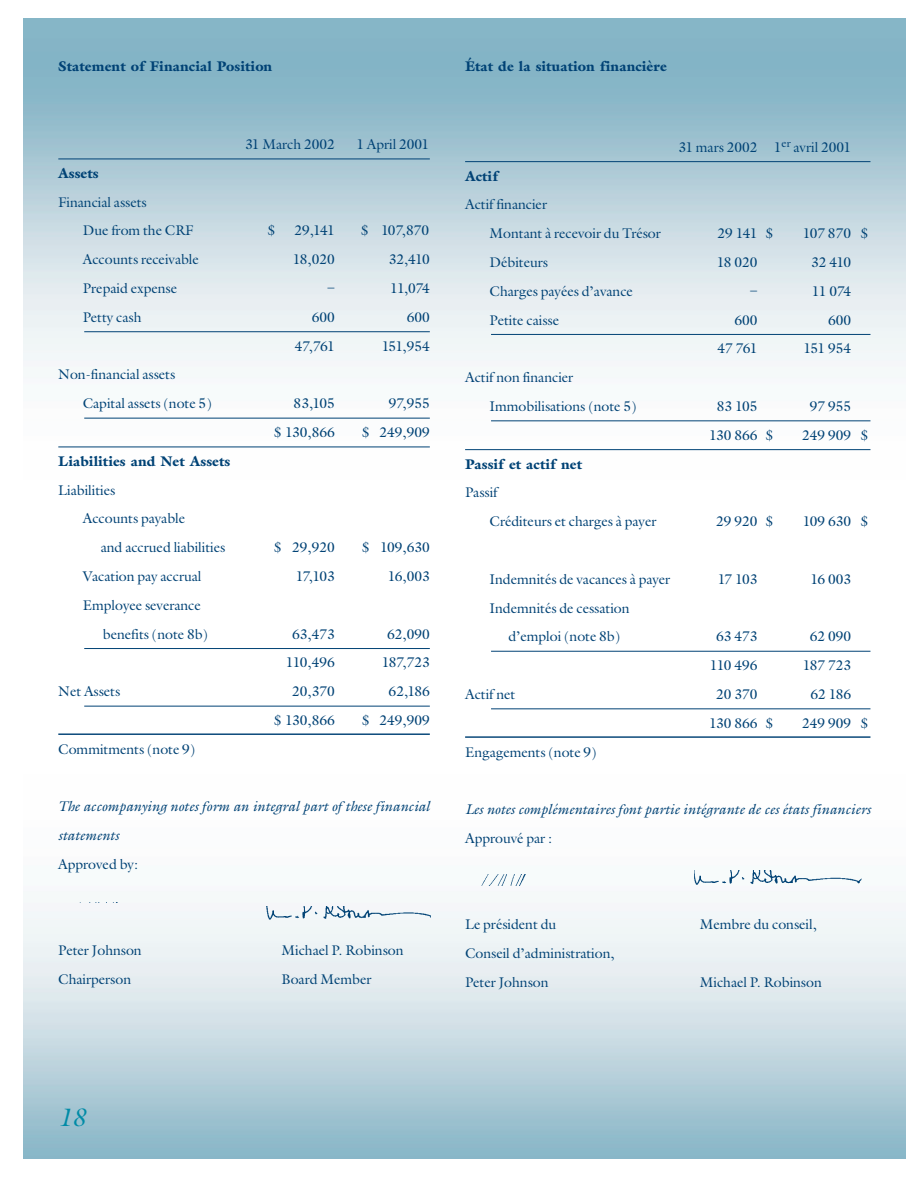
<style>
.page{position:relative;width:918px;height:1188px;background:#fff}
.page>*{position:absolute;margin:0;border:0;box-sizing:border-box;transform-origin:0 0}
.t1{font:25.95px "Galliard Itl";color:#008ba7}
.t2{font:14.4px/28.8px "Galliard Rmn";color:#004275}
.t3{font:14.4px/28.8px "Galliard Itl";color:#004275}
.t4{font:900 14.4px "Galliard";color:#004275}
</style>
<div class="page">
<img style="left:24px;top:18px;width:881px;height:1141px">
<hr style="left:58px;top:159px;width:372px;height:1px;background:#004275">
<hr style="left:84px;top:331px;width:346px;height:1px;background:#004275">
<hr style="left:84px;top:418px;width:346px;height:1px;background:#004275">
<hr style="left:58px;top:447px;width:372px;height:1px;background:#004275">
<hr style="left:84px;top:648px;width:346px;height:1px;background:#004275">
<hr style="left:84px;top:706px;width:346px;height:1px;background:#004275">
<hr style="left:58px;top:733px;width:372px;height:2px;background:#004275">
<hr style="left:465px;top:161px;width:405px;height:1px;background:#004275">
<hr style="left:491px;top:334px;width:379px;height:1px;background:#004275">
<hr style="left:491px;top:421px;width:379px;height:1px;background:#004275">
<hr style="left:465px;top:449px;width:405px;height:1px;background:#004275">
<hr style="left:491px;top:651px;width:379px;height:1px;background:#004275">
<hr style="left:491px;top:709px;width:379px;height:1px;background:#004275">
<hr style="left:465px;top:736px;width:405px;height:2px;background:#004275">
<img style="left:54px;top:902px;width:88px;height:1px">
<img style="left:264px;top:907px;width:166px;height:17px">
<img style="left:695px;top:871px;width:169px;height:19px">
<img style="left:462px;top:874px;width:104px;height:11px">
<p class="t4" style="left:58px;top:61px;width:216px">Statement of Financial Position</p>
<p class="t4" style="left:465px;top:61px;width:203px">État de la situation financière</p>
<p class="t4" style="left:58px;top:168px;width:42px">Assets</p>
<p class="t2" style="left:83px;top:189px;width:112px;text-indent:-24px">Financial assets<br>Due from the CRF</p>
<p class="t2" style="left:245px;top:131px;width:91px">31 March 2002</p>
<p class="t2" style="left:356px;top:131px;width:74px">1 April 2001</p>
<p class="t2" style="left:267px;top:218px;width:9px">$</p>
<p class="t2" style="left:294px;top:218px;width:42px">29,141</p>
<p class="t2" style="left:361px;top:218px;width:70px">$ 107,870</p>
<p class="t4" style="left:465px;top:170px;width:35px">Actif</p>
<p class="t2" style="left:490px;top:192px;width:173px;text-indent:-24px">Actif financier<br>Montant à recevoir du Trésor</p>
<p class="t2" style="left:678px;top:134px;width:174px">31 mars 2002 1<sup>er</sup> avril 2001</p>
<p class="t2" style="left:718px;top:220px;width:57px">29 141 $</p>
<p class="t2" style="left:803px;top:220px;width:67px">107 870 $</p>
<p class="t2" style="left:83px;top:246px;width:118px">Accounts receivable</p>
<p class="t2" style="left:293px;top:246px;width:43px">18,020</p>
<p class="t2" style="left:389px;top:246px;width:43px">32,410</p>
<p class="t2" style="left:83px;top:275px;width:96px">Prepaid expense</p>
<p class="t2" style="left:328px;top:275px;width:9px">–</p>
<p class="t2" style="left:390px;top:275px;width:41px">11,074</p>
<p class="t2" style="left:83px;top:304px;width:60px">Petty cash</p>
<p class="t2" style="left:312px;top:304px;width:25px">600</p>
<p class="t2" style="left:407px;top:304px;width:25px">600</p>
<p class="t2" style="left:295px;top:333px;width:41px">47,761</p>
<p class="t2" style="left:382px;top:333px;width:50px">151,954</p>
<p class="t2" style="left:83px;top:362px;width:130px;text-indent:-24px">Non-financial assets<br>Capital assets (note 5)</p>
<p class="t2" style="left:294px;top:390px;width:43px">83,105</p>
<p class="t2" style="left:389px;top:390px;width:43px">97,955</p>
<p class="t2" style="left:274px;top:419px;width:62px">$ 130,866</p>
<p class="t2" style="left:362px;top:419px;width:70px">$ 249,909</p>
<p class="t4" style="left:58px;top:456px;width:173px">Liabilities and Net Assets</p>
<p class="t2" style="left:58px;top:477px;width:58px">Liabilities</p>
<p class="t2" style="left:83px;top:506px;width:104px">Accounts payable</p>
<p class="t2" style="left:101px;top:534px;width:126px">and accrued liabilities</p>
<p class="t2" style="left:274px;top:534px;width:62px">$ 29,920</p>
<p class="t2" style="left:362px;top:534px;width:70px">$ 109,630</p>
<p class="t2" style="left:83px;top:563px;width:120px">Vacation pay accrual</p>
<p class="t2" style="left:296px;top:563px;width:41px">17,103</p>
<p class="t2" style="left:388px;top:563px;width:43px">16,003</p>
<p class="t2" style="left:103px;top:592px;width:107px;text-indent:-20px">Employee severance benefits (note 8b)</p>
<p class="t2" style="left:292px;top:621px;width:44px">63,473</p>
<p class="t2" style="left:387px;top:621px;width:44px">62,090</p>
<p class="t2" style="left:286px;top:650px;width:50px">110,496</p>
<p class="t2" style="left:382px;top:650px;width:50px">187,723</p>
<p class="t2" style="left:58px;top:678px;width:63px">Net Assets</p>
<p class="t2" style="left:292px;top:678px;width:44px">20,370</p>
<p class="t2" style="left:389px;top:678px;width:43px">62,186</p>
<p class="t2" style="left:274px;top:707px;width:62px">$ 130,866</p>
<p class="t2" style="left:362px;top:707px;width:70px">$ 249,909</p>
<p class="t2" style="left:58px;top:736px;width:139px">Commitments (note 9)</p>
<p class="t3" style="left:58px;top:794px;width:373px">The accompanying notes form an integral part of these financial statements</p>
<p class="t2" style="left:58px;top:851px;width:82px">Approved by:</p>
<p class="t2" style="left:58px;top:938px;width:85px">Peter Johnson</p>
<p class="t2" style="left:282px;top:938px;width:123px">Michael P. Robinson</p>
<p class="t2" style="left:58px;top:966px;width:74px">Chairperson</p>
<p class="t2" style="left:282px;top:966px;width:91px">Board Member</p>
<p class="t2" style="left:490px;top:249px;width:60px">Débiteurs</p>
<p class="t2" style="left:717px;top:249px;width:42px">18 020</p>
<p class="t2" style="left:811px;top:249px;width:41px">32 410</p>
<p class="t2" style="left:490px;top:278px;width:145px">Charges payées d’avance</p>
<p class="t2" style="left:750px;top:278px;width:9px">–</p>
<p class="t2" style="left:812px;top:278px;width:41px">11 074</p>
<p class="t2" style="left:490px;top:307px;width:71px">Petite caisse</p>
<p class="t2" style="left:734px;top:307px;width:25px">600</p>
<p class="t2" style="left:828px;top:307px;width:25px">600</p>
<p class="t2" style="left:717px;top:336px;width:41px">47 761</p>
<p class="t2" style="left:804px;top:336px;width:49px">151 954</p>
<p class="t2" style="left:490px;top:364px;width:148px;text-indent:-24px">Actif non financier<br>Immobilisations (note 5)</p>
<p class="t2" style="left:717px;top:393px;width:42px">83 105</p>
<p class="t2" style="left:810px;top:393px;width:43px">97 955</p>
<p class="t2" style="left:709px;top:422px;width:66px">130 866 $</p>
<p class="t2" style="left:802px;top:422px;width:68px">249 909 $</p>
<p class="t4" style="left:465px;top:458px;width:118px">Passif et actif net</p>
<p class="t2" style="left:490px;top:480px;width:168px;text-indent:-24px">Passif<br>Créditeurs et charges à payer</p>
<p class="t2" style="left:716px;top:508px;width:59px">29 920 $</p>
<p class="t2" style="left:803px;top:508px;width:67px">109 630 $</p>
<p class="t2" style="left:490px;top:566px;width:182px">Indemnités de vacances à payer</p>
<p class="t2" style="left:718px;top:566px;width:41px">17 103</p>
<p class="t2" style="left:811px;top:566px;width:42px">16 003</p>
<p class="t2" style="left:508px;top:595px;width:123px;text-indent:-19px">Indemnités de cessation d’emploi (note 8b)</p>
<p class="t2" style="left:716px;top:624px;width:43px">63 473</p>
<p class="t2" style="left:810px;top:624px;width:43px">62 090</p>
<p class="t2" style="left:710px;top:652px;width:49px">110 496</p>
<p class="t2" style="left:803px;top:652px;width:50px">187 723</p>
<p class="t2" style="left:465px;top:681px;width:52px">Actif net</p>
<p class="t2" style="left:716px;top:681px;width:43px">20 370</p>
<p class="t2" style="left:811px;top:681px;width:42px">62 186</p>
<p class="t2" style="left:709px;top:710px;width:66px">130 866 $</p>
<p class="t2" style="left:802px;top:710px;width:68px">249 909 $</p>
<p class="t2" style="left:465px;top:739px;width:133px">Engagements (note 9)</p>
<p class="t3" style="left:465px;top:796px;width:407px">Les notes complémentaires font partie intégrante de ces états financiers</p>
<p class="t2" style="left:465px;top:825px;width:89px">Approuvé par :</p>
<p class="t2" style="left:465px;top:912px;width:93px">Le président du</p>
<p class="t2" style="left:700px;top:912px;width:118px">Membre du conseil,</p>
<p class="t2" style="left:465px;top:940px;width:151px">Conseil d’administration,<br>Peter Johnson</p>
<p class="t2" style="left:700px;top:969px;width:123px">Michael P. Robinson</p>
<h1 class="t1" style="left:58px;top:1107px;width:28px">18</h1>
</div>
